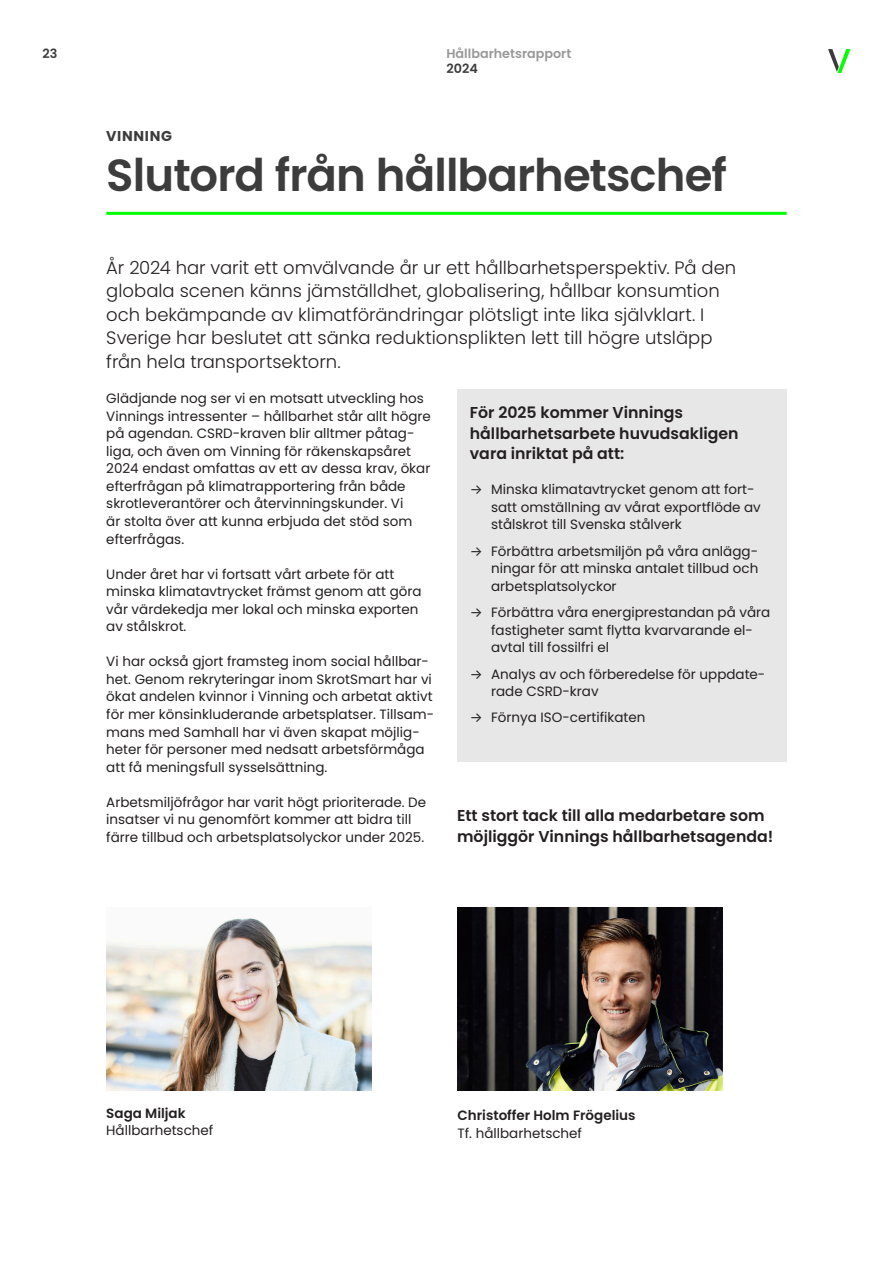
<style>
.page{position:relative;width:893px;height:1263px;background:#fff}
.page>*{position:absolute;margin:0;border:0;box-sizing:border-box;transform-origin:0 0}
.t1{font:600 45px "Poppins";letter-spacing:-.02em;color:#3c3c3c}
.Ingress{font:300 18px/23.4px "Poppins";color:#231f20}
.Underrubrik{font:600 15.75px/20.4px "Poppins";color:#231f20}
.Pre_H1{font:700 14.25px "Poppins";letter-spacing:.05em;color:#3c3c3c}
.t2{font:13.5px/17.5px "Poppins";color:#231f20}
.t3{font:600 13.5px "Poppins";color:#231f20}
.t4{font:600 12.75px "Poppins";color:#999}
.t5{font:600 12.75px "Poppins";color:#3c3c3c}
.s1{font-family:"Inter"}
</style>
<div class="page">
<hr style="left:106px;top:212px;width:681px;height:3px;background:#00ff02">
<img style="left:106px;top:918px;width:265px;height:172px">
<img style="left:458px;top:908px;width:264px;height:182px">
<div style="left:457px;top:389px;width:330px;height:372px;background:#e7e7e7"></div>
<svg style="left:828px;top:49px;width:22px;height:24px"></svg>
<p class="t5" style="left:43px;top:46px;width:16px">23</p>
<p class="t4" style="left:446px;top:46px;width:126px">Hållbarhetsrapport</p>
<p class="t5" style="left:446px;top:61px;width:33px">2024</p>
<p class="Pre_H1" style="left:106px;top:128px;width:67px">VINNING</p>
<h1 class="t1" style="left:106px;top:149px;width:622px">Slutord från hållbarhetschef</h1>
<p class="Ingress" style="left:106px;top:256px;width:632px">År 2024 har varit ett omvälvande år ur ett hållbarhetsperspektiv. På den globala scenen känns jämställdhet, globalisering, hållbar konsumtion och bekämpande av klimatförändringar plötsligt inte lika självklart. I Sverige har beslutet att sänka reduktionsplikten lett till högre utsläpp från hela transportsektorn.</p>
<p class="Underrubrik" style="left:470px;top:403px;width:270px">För 2025 kommer Vinnings hållbarhetsarbete huvudsakligen vara inriktat på att:</p>
<p class="t2" style="left:491px;top:481px;width:271px;text-indent:-21px"><span class="s1">→</span> Minska klimatavtrycket genom att fort&shy;satt omställning av vårat exportflöde av stålskrot till Svenska stålverk</p>
<p class="t2" style="left:491px;top:542px;width:269px;text-align:justify;text-indent:-21px"><span class="s1">→</span> Förbättra arbetsmiljön på våra anlägg&shy;ningar för att minska antalet tillbud och arbetsplatsolyckor</p>
<p class="t2" style="left:491px;top:604px;width:281px;text-indent:-21px"><span class="s1">→</span> Förbättra våra energiprestandan på våra fastigheter samt flytta kvarvarande el&shy;avtal till fossilfri el</p>
<p class="t2" style="left:491px;top:665px;width:276px;text-indent:-21px"><span class="s1">→</span> Analys av och förberedelse för uppdate&shy;rade CSRD-krav</p>
<p class="t2" style="left:470px;top:709px;width:177px"><span class="s1">→</span> Förnya ISO-certifikaten</p>
<p class="t2" style="left:106px;top:390px;width:326px">Glädjande nog ser vi en motsatt utveckling hos Vinnings intressenter – hållbarhet står allt högre på agendan. CSRD-kraven blir alltmer påtag&shy;liga, och även om Vinning för räkenskapsåret 2024 endast omfattas av ett av dessa krav, ökar efterfrågan på klimatrapportering från både skrotleverantörer och återvinningskunder. Vi<br>är stolta över att kunna erbjuda det stöd som efterfrågas.</p>
<p class="t2" style="left:106px;top:565px;width:317px">Under året har vi fortsatt vårt arbete för att minska klimatavtrycket främst genom att göra vår värdekedja mer lokal och minska exporten av stålskrot.</p>
<p class="t2" style="left:106px;top:653px;width:329px">Vi har också gjort framsteg inom social hållbar&shy;het. Genom rekryteringar inom SkrotSmart har vi ökat andelen kvinnor i Vinning och arbetat aktivt för mer könsinkluderande arbetsplatser. Tillsam&shy;mans med Samhall har vi även skapat möjlig&shy;heter för personer med nedsatt arbetsförmåga att få meningsfull sysselsättning.</p>
<p class="t2" style="left:106px;top:793px;width:321px">Arbetsmiljöfrågor har varit högt prioriterade. De insatser vi nu genomfört kommer att bidra till färre tillbud och arbetsplatsolyckor under 2025.</p>
<p class="Underrubrik" style="left:457px;top:806px;width:318px">Ett stort tack till alla medarbetare som möjliggör Vinnings hållbarhetsagenda!</p>
<p class="t3" style="left:106px;top:1105px;width:81px">Saga Miljak</p>
<p class="t2" style="left:106px;top:1122px;width:109px">Hållbarhetschef</p>
<p class="t3" style="left:458px;top:1108px;width:179px">Christoffer Holm Frögelius</p>
<p class="t2" style="left:458px;top:1124px;width:126px">Tf. hållbarhetschef</p>
</div>
